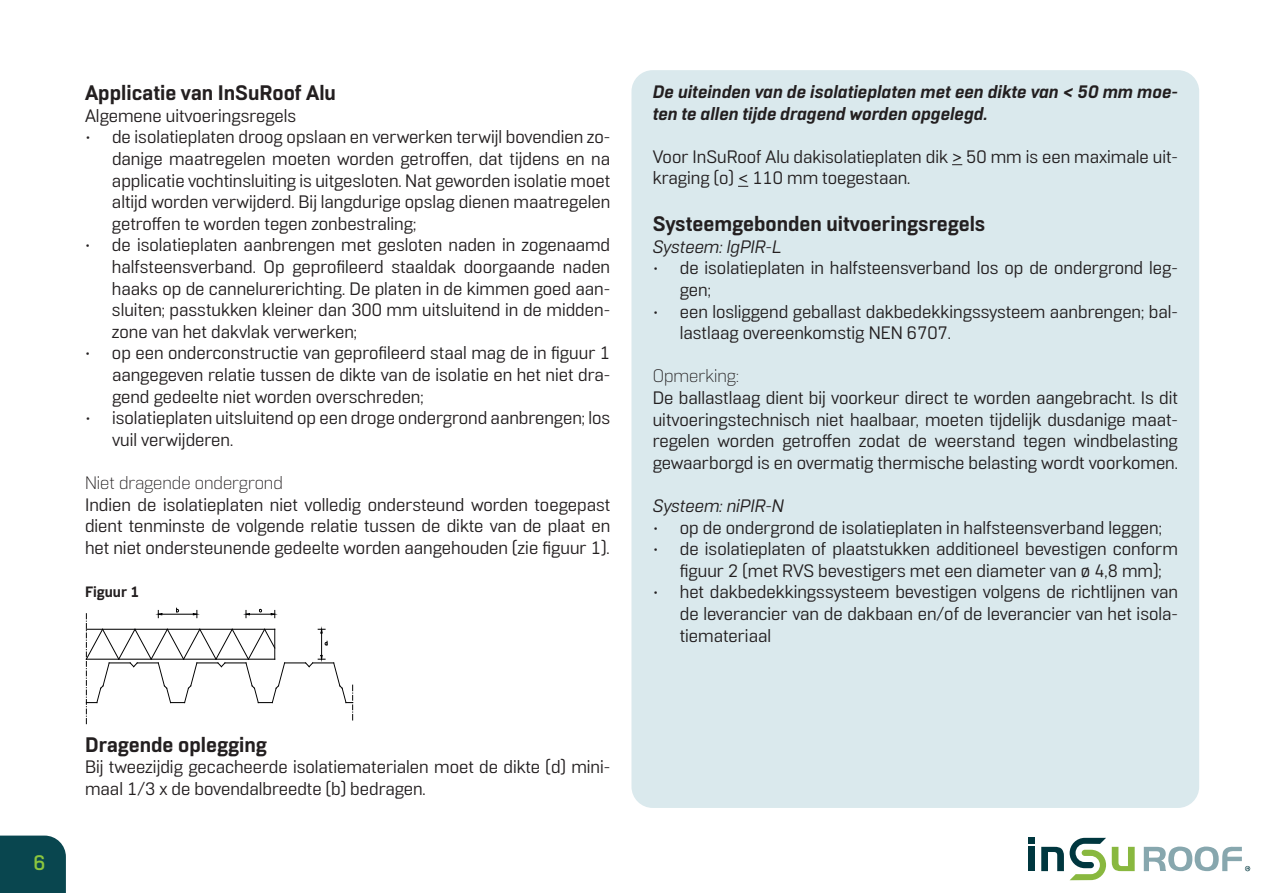
<style>
.page{position:relative;width:1263px;height:893px;background:#fff}
.page>*{position:absolute;margin:0;border:0;box-sizing:border-box;transform-origin:0 0}
.t1{font:700 21px "Normative Pro";color:#231f20}
.t2{font:500 21px "Normative Pro";color:#8bc63e}
.t3{font:18px/21.6px "Normative Pro";color:#231f20;text-align:justify}
.t4{font:italic 700 18px/21.6px "Normative Pro";color:#231f20}
.t5{font:300 18px "Normative Pro";color:#231f20}
.t6{font:italic 18px "Normative Pro";color:#231f20}
.t7{font:700 15px "Normative Pro";color:#231f20}
</style>
<div class="page">
<div style="left:631px;top:70px;width:568px;height:738px;background:#dae9ed;border-radius:21px"></div>
<svg style="left:86px;top:608px;width:268px;height:116px"></svg>
<div style="left:0;top:836px;width:66px;height:57px;background:#09464f"></div>
<svg style="left:1112px;top:847px;width:23px;height:24px"></svg>
<svg style="left:1041px;top:838px;width:65px;height:42px"></svg>
<div style="left:1028px;top:838px;width:7px;height:6px;background:#00373f"></div>
<div style="left:1028px;top:847px;width:7px;height:24px;background:#00373f"></div>
<svg style="left:1144px;top:846px;width:106px;height:25px"></svg>
<p class="t1" style="left:85px;top:80px;width:252px">Applicatie van InSuRoof Alu</p>
<p class="t3" style="left:85px;top:105px;width:213px">Algemene uitvoeringsregels</p>
<p class="t3" style="left:112px;top:126px;width:500px;text-indent:-27px">• de isolatieplaten droog opslaan en verwerken terwijl bovendien zo&shy;danige maatregelen moeten worden getroffen, dat tijdens en na applicatie vochtinsluiting is uitgesloten. Nat geworden isolatie moet altijd worden verwijderd. Bij langdurige opslag dienen maatregelen getroffen te worden tegen zonbestraling;</p>
<p class="t3" style="left:112px;top:234px;width:500px;text-indent:-27px">• de isolatieplaten aanbrengen met gesloten naden in zogenaamd halfsteensverband. Op geprofileerd staaldak doorgaande naden haaks op de cannelurerichting. De platen in de kimmen goed aan&shy;sluiten; passtukken kleiner dan 300 mm uitsluitend in de midden&shy;zone van het dakvlak verwerken;</p>
<p class="t3" style="left:112px;top:342px;width:500px;text-indent:-27px">• op een onderconstructie van geprofileerd staal mag de in figuur 1 aangegeven relatie tussen de dikte van de isolatie en het niet dra&shy;gend gedeelte niet worden overschreden;</p>
<p class="t3" style="left:112px;top:407px;width:500px;text-indent:-27px">• isolatieplaten uitsluitend op een droge ondergrond aanbrengen; los vuil verwijderen.</p>
<p class="t5" style="left:85px;top:473px;width:199px">Niet dragende ondergrond</p>
<p class="t3" style="left:85px;top:494px;width:527px">Indien de isolatieplaten niet volledig ondersteund worden toegepast dient tenminste de volgende relatie tussen de dikte van de plaat en het niet ondersteunende gedeelte worden aangehouden (zie figuur 1).</p>
<p class="t7" style="left:85px;top:583px;width:56px">Figuur 1</p>
<p class="t2" style="left:34px;top:850px;width:14px">6</p>
<p class="t1" style="left:85px;top:732px;width:184px">Dragende oplegging</p>
<p class="t3" style="left:85px;top:756px;width:527px">Bij tweezijdig gecacheerde isolatiematerialen moet de dikte (d) mini&shy;maal 1/3 x de bovendalbreedte (b) bedragen.</p>
<p class="t4" style="left:653px;top:81px;width:527px">De uiteinden van de isolatieplaten met een dikte van &lt; 50 mm moe&shy;ten te allen tijde dragend worden opgelegd.</p>
<p class="t3" style="left:653px;top:146px;width:527px">Voor InSuRoof Alu dakisolatieplaten dik &gt; 50 mm is een maximale uit&shy;kraging (o) &lt; 110 mm toegestaan.</p>
<p class="t1" style="left:653px;top:211px;width:334px">Systeemgebonden uitvoeringsregels</p>
<p class="t6" style="left:653px;top:236px;width:130px">Systeem: lgPIR-L</p>
<p class="t3" style="left:680px;top:257px;width:500px;text-indent:-27px">• de isolatieplaten in halfsteensverband los op de ondergrond leg&shy;gen;</p>
<p class="t3" style="left:680px;top:301px;width:500px;text-indent:-27px">• een losliggend geballast dakbedekkingssysteem aanbrengen; bal&shy;lastlaag overeenkomstig NEN 6707.</p>
<p class="t5" style="left:653px;top:366px;width:88px">Opmerking:</p>
<p class="t3" style="left:653px;top:387px;width:527px">De ballastlaag dient bij voorkeur direct te worden aangebracht. Is dit uitvoeringstechnisch niet haalbaar, moeten tijdelijk dusdanige maat&shy;regelen worden getroffen zodat de weerstand tegen windbelasting gewaarborgd is en overmatig thermische belasting wordt voorkomen.</p>
<p class="t6" style="left:653px;top:496px;width:133px">Systeem: niPIR-N</p>
<p class="t3" style="left:653px;top:517px;width:510px">• op de ondergrond de isolatieplaten in halfsteensverband leggen;</p>
<p class="t3" style="left:653px;top:538px;width:527px;text-align:center">• de isolatieplaten of plaatstukken additioneel bevestigen conform figuur 2 (met RVS bevestigers met een diameter van ø 4,8 mm);</p>
<p class="t3" style="left:680px;top:581px;width:500px;text-indent:-27px">• het dakbedekkingssysteem bevestigen volgens de richtlijnen van de leverancier van de dakbaan en/of de leverancier van het isola&shy;tiemateriaal</p>
</div>
